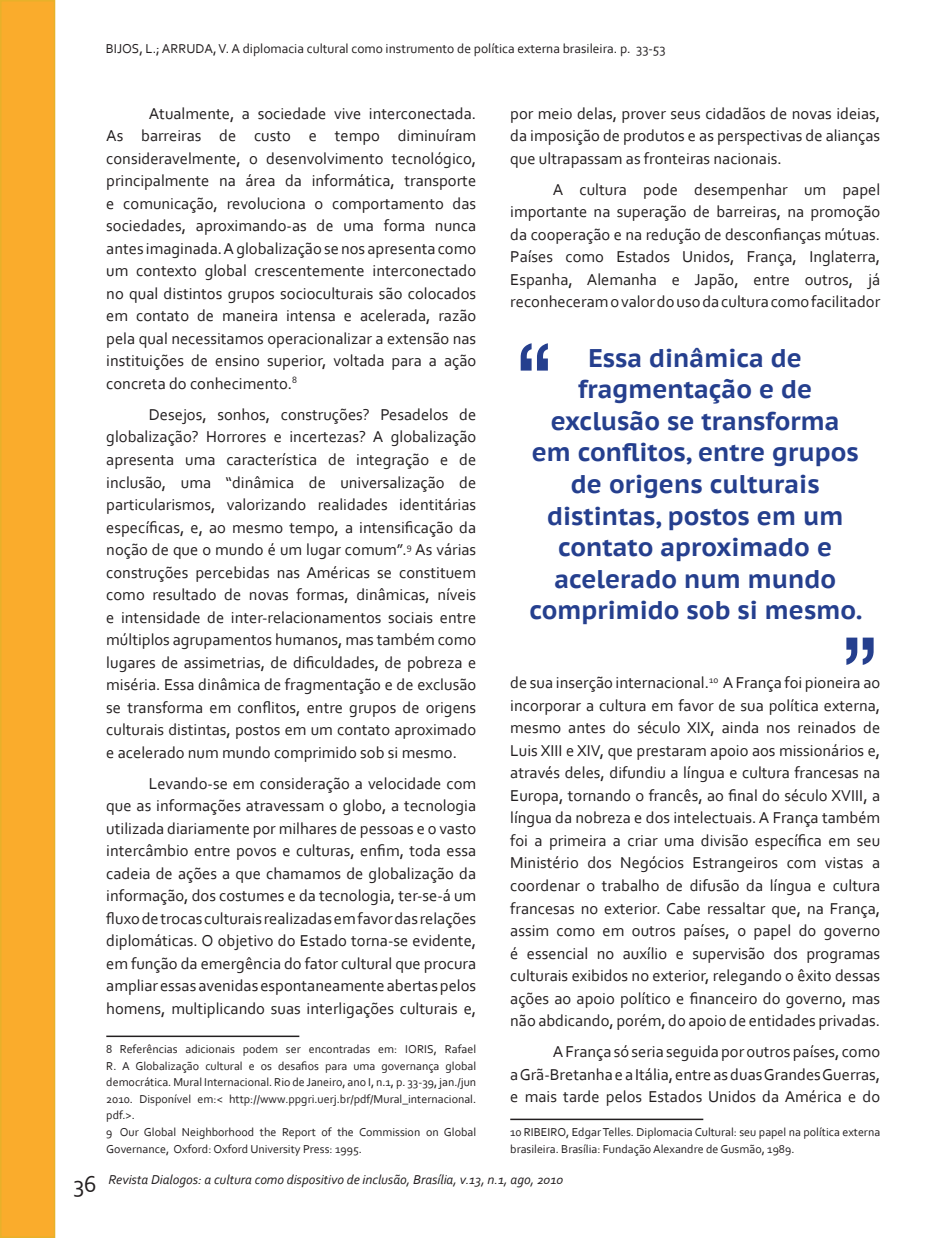
<style>
.page{position:relative;width:944px;height:1238px;background:#fff}
.page>*{position:absolute;margin:0;border:0;box-sizing:border-box;transform-origin:0 0}
.t1{font:108px "Bangla Sangam MN";color:#253f8e}
.tit-art{font:700 25.5px/31.5px "PT Sans Caption";color:#253f8e;text-align:center}
.t2{font:16.5px/22.5px "Corbel";color:#231f20;text-align:justify}
.cabeçalho{font:13.5px "Corbel";color:#231f20}
.t3{font:italic 13.5px "Corbel";color:#231f20}
.Footnote_Text{font:12px/16.5px "Corbel";color:#231f20}
.s1{font-style:normal;font-size:24px}
</style>
<div class="page">
<div style="left:0;top:0;width:55px;height:1237px;background:#faac2c;border:2px solid #e8b12a"></div>
<hr style="left:106px;top:1035px;width:193px;height:2px;background:#231f20">
<hr style="left:510px;top:1118px;width:193px;height:2px;background:#231f20">
<p class="cabeçalho" style="left:106px;top:40px;width:561px">BIJOS, L.; ARRUDA, V. A diplomacia cultural como instrumento de política externa brasileira. p. 33-53</p>
<p class="t2" style="left:106px;top:102px;width:371px;text-indent:43px">Atualmente, a sociedade vive interconectada.<br>As barreiras de custo e tempo diminuíram consideravelmente, o desenvolvimento tecnológico, principalmente na área da informática, transporte e comunicação, revoluciona o comportamento das sociedades, aproximando-as de uma forma nunca antes imaginada. A globalização se nos apresenta como um contexto global crescentemente interconectado no qual distintos grupos socioculturais são colocados em contato de maneira intensa e acelerada, razão pela qual necessitamos operacionalizar a extensão nas instituições de ensino superior, voltada para a ação concreta do conhecimento.<sup>8</sup></p>
<p class="t2" style="left:106px;top:403px;width:371px;text-indent:43px">Desejos, sonhos, construções? Pesadelos de globalização? Horrores e incertezas? A globalização apresenta uma característica de integração e de inclusão, uma “dinâmica de universalização de particularismos, valorizando realidades identitárias específicas, e, ao mesmo tempo, a intensificação da noção de que o mundo é um lugar comum”.<sup>9</sup> As várias construções percebidas nas Américas se constituem como resultado de novas formas, dinâmicas, níveis e intensidade de inter-relacionamentos sociais entre múltiplos agrupamentos humanos, mas também como lugares de assimetrias, de dificuldades, de pobreza e miséria. Essa dinâmica de fragmentação e de exclusão se transforma em conflitos, entre grupos de origens culturais distintas, postos em um contato aproximado e acelerado num mundo comprimido sob si mesmo.</p>
<p class="t2" style="left:106px;top:771px;width:371px;text-indent:43px">Levando-se em consideração a velocidade com que as informações atravessam o globo, a tecnologia utilizada diariamente por milhares de pessoas e o vasto intercâmbio entre povos e culturas, enfim, toda essa cadeia de ações a que chamamos de globalização da informação, dos costumes e da tecnologia, ter-se-á um fluxo de trocas culturais realizadas em favor das relações diplomáticas. O objetivo do Estado torna-se evidente, em função da emergência do fator cultural que procura ampliar essas avenidas espontaneamente abertas pelos homens, multiplicando suas interligações culturais e,</p>
<p class="Footnote_Text" style="left:106px;top:1040px;width:371px;text-align:justify">8 Referências adicionais podem ser encontradas em: IORIS, Rafael R. A Globalização cultural e os desafios para uma governança global democrática. Mural Internacional. Rio de Janeiro, ano I, n.1, p. 33-39, jan./jun 2010. Disponível em:&lt; http://www.ppgri.uerj.br/pdf/Mural_internacional. pdf.&gt;.</p>
<p class="Footnote_Text" style="left:106px;top:1123px;width:371px">9 Our Global Neighborhood the Report of the Commission on Global<br>Governance, Oxford: Oxford University Press: 1995.</p>
<p class="t2" style="left:510px;top:102px;width:371px">por meio delas, prover seus cidadãos de novas ideias, da imposição de produtos e as perspectivas de alianças que ultrapassam as fronteiras nacionais.</p>
<p class="t2" style="left:510px;top:178px;width:371px;text-indent:43px">A cultura pode desempenhar um papel importante na superação de barreiras, na promoção da cooperação e na redução de desconfianças mútuas.<br>Países como Estados Unidos, França, Inglaterra, Espanha, Alemanha e Japão, entre outros, já reconheceram o valor do uso da cultura como facilitador</p>
<p class="tit-art" style="left:530px;top:342px;width:334px">Essa dinâmica de fragmentação e de exclusão se transforma em conflitos, entre grupos de origens culturais distintas, postos em um contato aproximado e acelerado num mundo comprimido sob si mesmo.</p>
<p class="t1" style="left:514px;top:318px;width:40px">“</p>
<p class="t1" style="left:880px;top:690px;width:40px;rotate:-180deg">“</p>
<p class="t2" style="left:510px;top:671px;width:371px">de sua inserção internacional.<sup>10</sup> A França foi pioneira ao incorporar a cultura em favor de sua política externa, mesmo antes do século XIX, ainda nos reinados de Luis XIII e XIV, que prestaram apoio aos missionários e, através deles, difundiu a língua e cultura francesas na Europa, tornando o francês, ao final do século XVIII, a língua da nobreza e dos intelectuais. A França também foi a primeira a criar uma divisão específica em seu Ministério dos Negócios Estrangeiros com vistas a coordenar o trabalho de difusão da língua e cultura francesas no exterior. Cabe ressaltar que, na França, assim como em outros países, o papel do governo é essencial no auxílio e supervisão dos programas culturais exibidos no exterior, relegando o êxito dessas ações ao apoio político e financeiro do governo, mas não abdicando, porém, do apoio de entidades privadas.</p>
<p class="t2" style="left:510px;top:1039px;width:371px;text-indent:43px">A França só seria seguida por outros países, como a Grã-Bretanha e a Itália, entre as duas Grandes Guerras, e mais tarde pelos Estados Unidos da América e do</p>
<p class="Footnote_Text" style="left:510px;top:1123px;width:371px">10 RIBEIRO, Edgar Telles. Diplomacia Cultural: seu papel na política externa brasileira. Brasília: Fundação Alexandre de Gusmão, 1989.</p>
<p class="t3" style="left:73px;top:1171px;width:492px"><span class="s1">36</span> Revista Dialogos: a cultura como dispositivo de inclusão, Brasília, v.13, n.1, ago, 2010</p>
</div>
